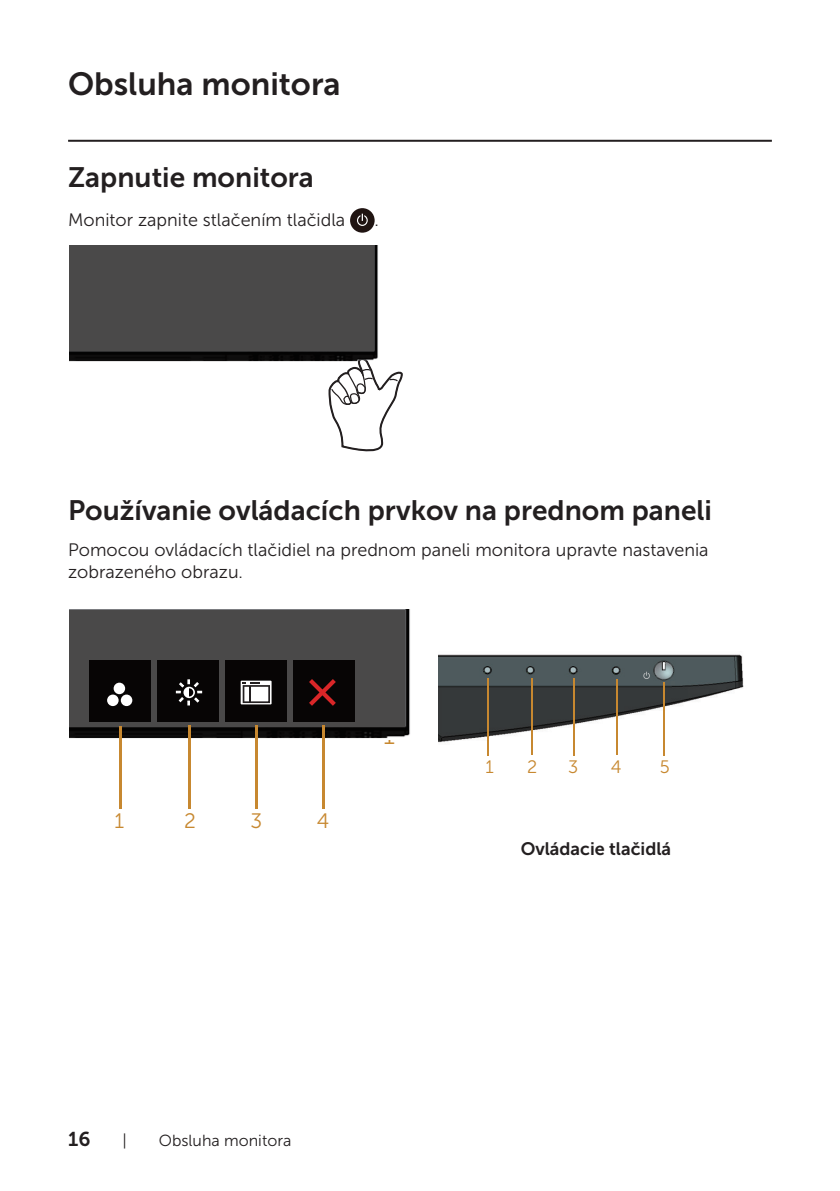
<style>
.page{position:relative;width:840px;height:1191px;background:#fff}
.page>*{position:absolute;margin:0;border:0;box-sizing:border-box;transform-origin:0 0}
.Head_1{font:32px "Museo Sans For Dell 700";color:#231f20}
.Head_2{font:28px "Museo Sans For Dell 700";color:#231f20}
.t1{font:24.6px "Museo Sans For Dell 300";color:#c78830}
.t2{font:20.8px "Museo Sans For Dell 300";color:#c78830}
.t3{font:20px "Museo Sans For Dell 700";color:#231f20}
.text{font:18px/21.6px "Museo Sans For Dell 300";color:#231f20}
.text-2{font:18px "Museo Sans For Dell 700";color:#231f20}
.t4{font:18px "Museo Sans For Dell 300";color:#c78830}
.t5{font:16px "Museo Sans For Dell 300";color:#231f20}
</style>
<div class="page">
<hr style="left:68px;top:140px;width:703px;height:2px;background:#231f20">
<div style="left:350px;top:208px;width:24px;height:25px;background:#201412;border-radius:50%"></div>
<svg style="left:357px;top:214px;width:10px;height:12px"></svg>
<svg style="left:328px;top:363px;width:75px;height:89px"></svg>
<img style="left:69px;top:246px;width:309px;height:117px">
<div style="left:69px;top:246px;width:305px;height:105px;background:#4a4949"></div>
<img style="left:438px;top:654px;width:306px;height:90px">
<svg style="left:643px;top:671px;width:6px;height:8px"></svg>
<hr style="left:662px;top:682px;width:2px;height:73px;background:#c78830">
<hr style="left:615px;top:679px;width:2px;height:76px;background:#c78830">
<hr style="left:572px;top:678px;width:2px;height:77px;background:#c78830">
<hr style="left:530px;top:678px;width:2px;height:77px;background:#c78830">
<hr style="left:487px;top:678px;width:2px;height:77px;background:#c78830">
<img style="left:69px;top:610px;width:341px;height:129px">
<div style="left:69px;top:610px;width:336px;height:116px;background:#4a4949"></div>
<div style="left:89px;top:660px;width:62px;height:62px;background:#070505"></div>
<div style="left:157px;top:660px;width:61px;height:62px;background:#070505"></div>
<div style="left:225px;top:660px;width:61px;height:62px;background:#070505"></div>
<div style="left:293px;top:660px;width:62px;height:62px;background:#070505"></div>
<svg style="left:107px;top:682px;width:25px;height:24px"></svg>
<svg style="left:309px;top:679px;width:26px;height:27px"></svg>
<hr style="left:255px;top:725px;width:2px;height:83px;background:#c78830">
<hr style="left:321px;top:725px;width:3px;height:84px;background:#c78830">
<hr style="left:188px;top:725px;width:2px;height:83px;background:#c78830">
<hr style="left:119px;top:726px;width:2px;height:82px;background:#c78830">
<div style="left:240px;top:680px;width:31px;height:24px;background:#fff"></div>
<svg style="left:242px;top:682px;width:28px;height:21px"></svg>
<svg style="left:176px;top:679px;width:26px;height:26px"></svg>
<p class="Head_1" style="left:68px;top:66px;width:274px">Obsluha monitora</p>
<p class="Head_2" style="left:68px;top:162px;width:247px">Zapnutie monitora</p>
<p class="text" style="left:68px;top:209px;width:278px">Monitor zapnite stlačením tlačidla</p>
<p class="text" style="left:374px;top:209px;width:6px">.</p>
<p class="Head_2" style="left:68px;top:494px;width:645px">Používanie ovládacích prvkov na prednom paneli</p>
<p class="text" style="left:68px;top:539px;width:641px">Pomocou ovládacích tlačidiel na prednom paneli monitora upravte nastavenia zobrazeného obrazu.</p>
<p class="t2" style="left:114px;top:809px;width:11px">1</p>
<p class="t2" style="left:184px;top:809px;width:13px">2</p>
<p class="t2" style="left:250px;top:809px;width:13px">3</p>
<p class="t2" style="left:317px;top:809px;width:14px">4</p>
<p class="t1" style="left:383px;top:722px;width:13px">1</p>
<p class="t4" style="left:485px;top:757px;width:10px">1</p>
<p class="t4" style="left:527px;top:757px;width:12px">2</p>
<p class="t4" style="left:568px;top:757px;width:12px">3</p>
<p class="t4" style="left:610px;top:757px;width:12px">4</p>
<p class="t4" style="left:659px;top:757px;width:12px">5</p>
<p class="text-2" style="left:520px;top:839px;width:152px">Ovládacie tlačidlá</p>
<p class="t3" style="left:68px;top:1127px;width:24px">16</p>
<p class="t5" style="left:122px;top:1131px;width:6px">|</p>
<p class="t5" style="left:159px;top:1131px;width:134px">Obsluha monitora</p>
</div>
